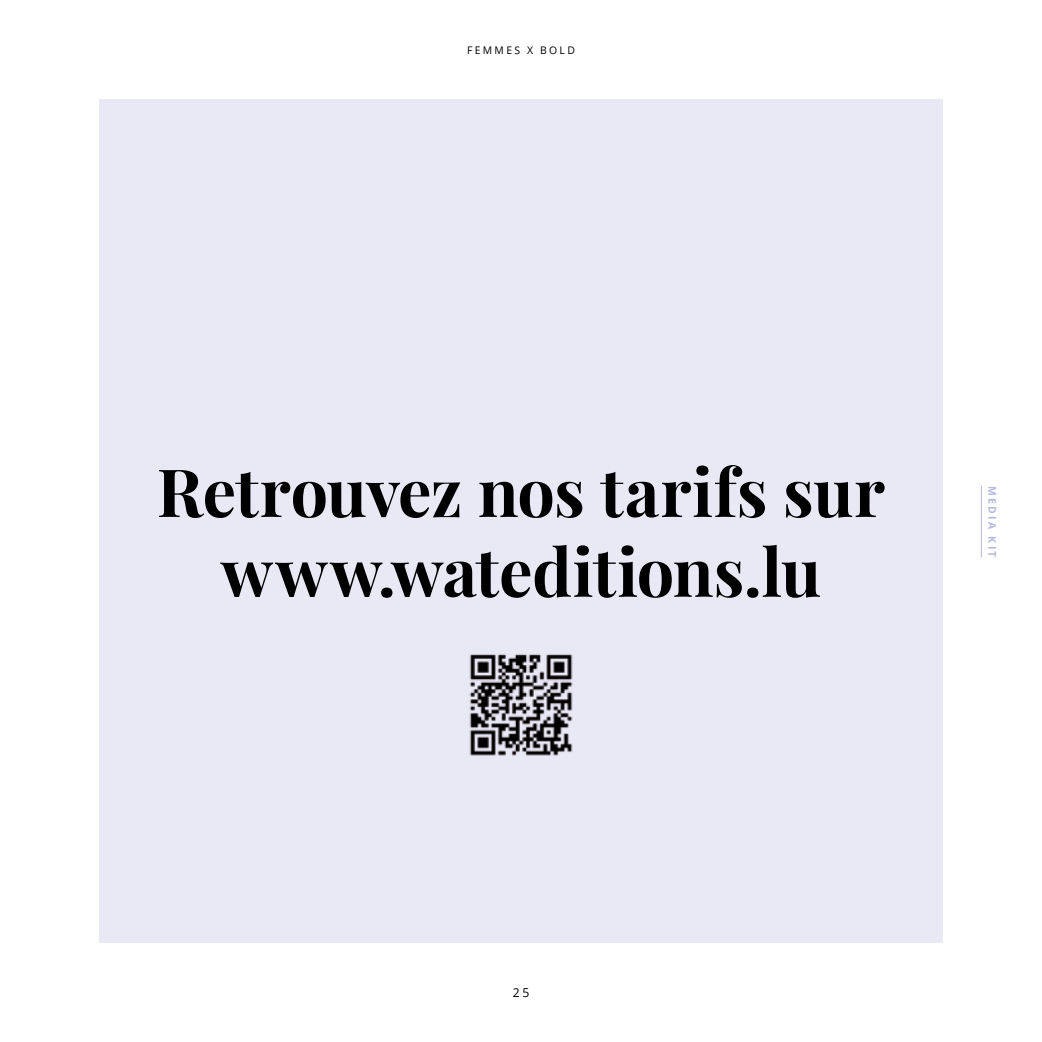
<style>
.page{position:relative;width:1042px;height:1042px;background:#fff}
.page>*{position:absolute;margin:0;border:0;box-sizing:border-box;transform-origin:0 0}
.t1{font:700 66.5px/79.8px "Playfair Display";letter-spacing:-.005em;color:#000;text-align:center}
.t2{font:12.25px "Open Sans";color:#000}
.t3{font:10.5px "Open Sans";letter-spacing:.23em;color:#000}
.t4{font:700 10.5px "Open Sans";letter-spacing:.235em;color:#b6b7dd}
</style>
<div class="page">
<hr style="left:981px;top:486px;width:1px;height:71px;background:#b6b7dd">
<div style="left:99px;top:99px;width:844px;height:844px;background:#e9e9f6"></div>
<img style="left:469px;top:654px;width:104px;height:102px">
<p class="t3" style="left:467px;top:43px;width:109px">FEMMES X BOLD</p>
<p class="t1" style="left:157px;top:446px;width:730px">Retrouvez nos tarifs sur www.wateditions.lu</p>
<p class="t4" style="left:999px;top:486px;width:73px;rotate:90deg">MEDIA KIT</p>
<p class="t2" style="left:513px;top:984px;width:18px">25</p>
</div>
